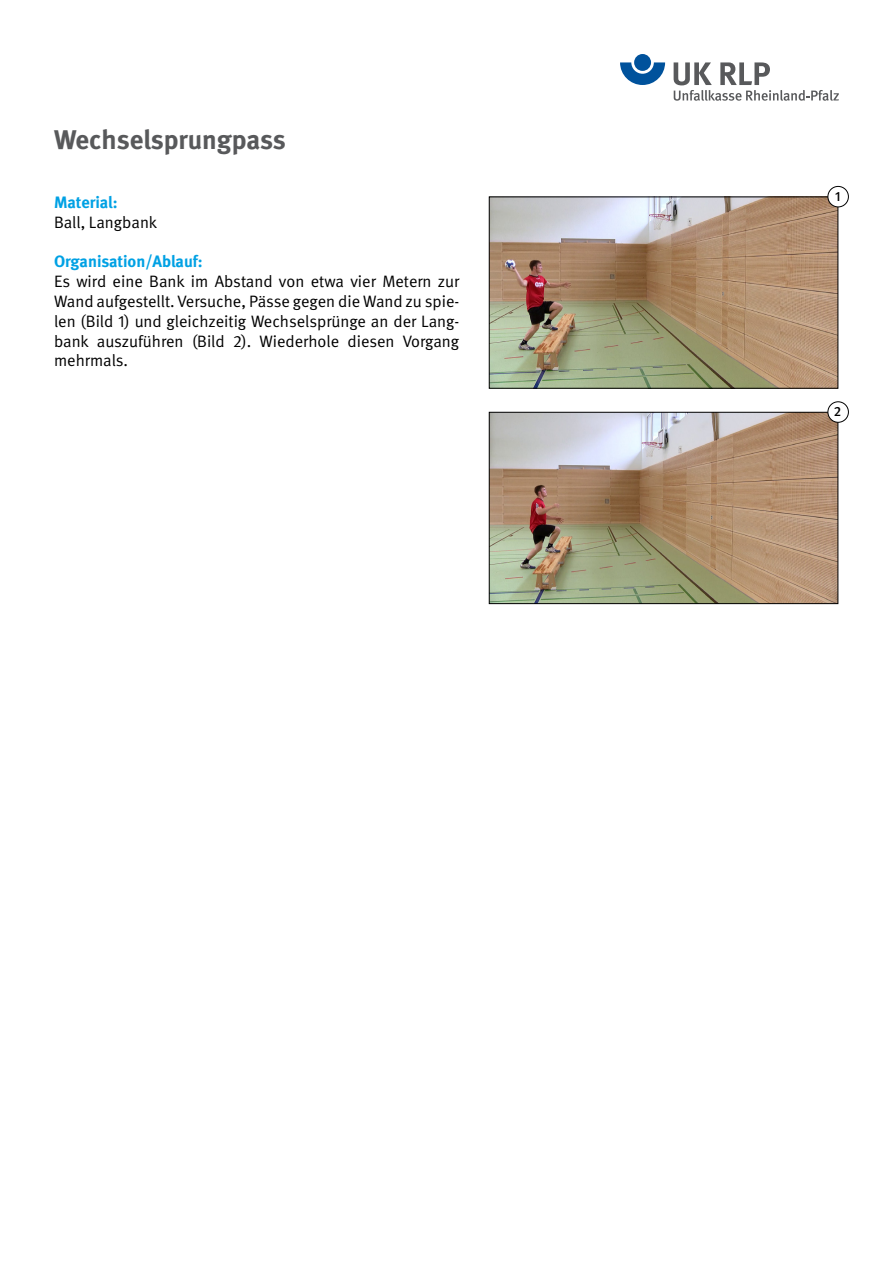
<style>
.page{position:relative;width:893px;height:1263px;background:#fff}
.page>*{position:absolute;margin:0;border:0;box-sizing:border-box;transform-origin:0 0}
.t1{font:700 27px "DGUV Meta";letter-spacing:-.005em;color:#58595b}
.t2{font:16.5px/19.8px "DGUV Meta";color:#000;text-align:justify}
.t3{font:700 16.5px "DGUV Meta";color:#00a1e4}
.t4{font:500 13.5px "DGUV Meta";color:#000}
</style>
<div class="page">
<svg style="left:620px;top:62px;width:45px;height:23px"></svg>
<div style="left:634px;top:54px;width:17px;height:17px;background:#00529c;border-radius:50%"></div>
<svg style="left:674px;top:62px;width:165px;height:39px"></svg>
<img style="left:491px;top:199px;width:345px;height:187px">
<img style="left:491px;top:414px;width:345px;height:188px">
<div style="left:489px;top:412px;width:349px;height:192px;border:1px solid #000"></div>
<div style="left:828px;top:186px;width:20px;height:21px;background:#fff;border-radius:50%"></div>
<div style="left:827px;top:186px;width:22px;height:21px;border:1px solid #000;border-radius:50%"></div>
<div style="left:828px;top:402px;width:20px;height:20px;background:#fff;border-radius:50%"></div>
<div style="left:827px;top:401px;width:22px;height:22px;border:1px solid #000;border-radius:50%"></div>
<h1 class="t1" style="left:54px;top:123px;width:233px">Wechselsprungpass</h1>
<p class="t3" style="left:54px;top:192px;width:65px">Material:</p>
<p class="t2" style="left:54px;top:213px;width:105px">Ball, Langbank</p>
<p class="t3" style="left:54px;top:252px;width:150px">Organisation/Ablauf:</p>
<p class="t2" style="left:54px;top:272px;width:407px">Es wird eine Bank im Abstand von etwa vier Metern zur Wand aufgestellt. Versuche, Pässe gegen die Wand zu spie&shy;len (Bild 1) und gleichzeitig Wechselsprünge an der Lang&shy;bank auszuführen (Bild 2). Wiederhole diesen Vorgang mehrmals.</p>
<p class="t4" style="left:835px;top:188px;width:7px">1</p>
<p class="t4" style="left:834px;top:404px;width:9px">2</p>
</div>
